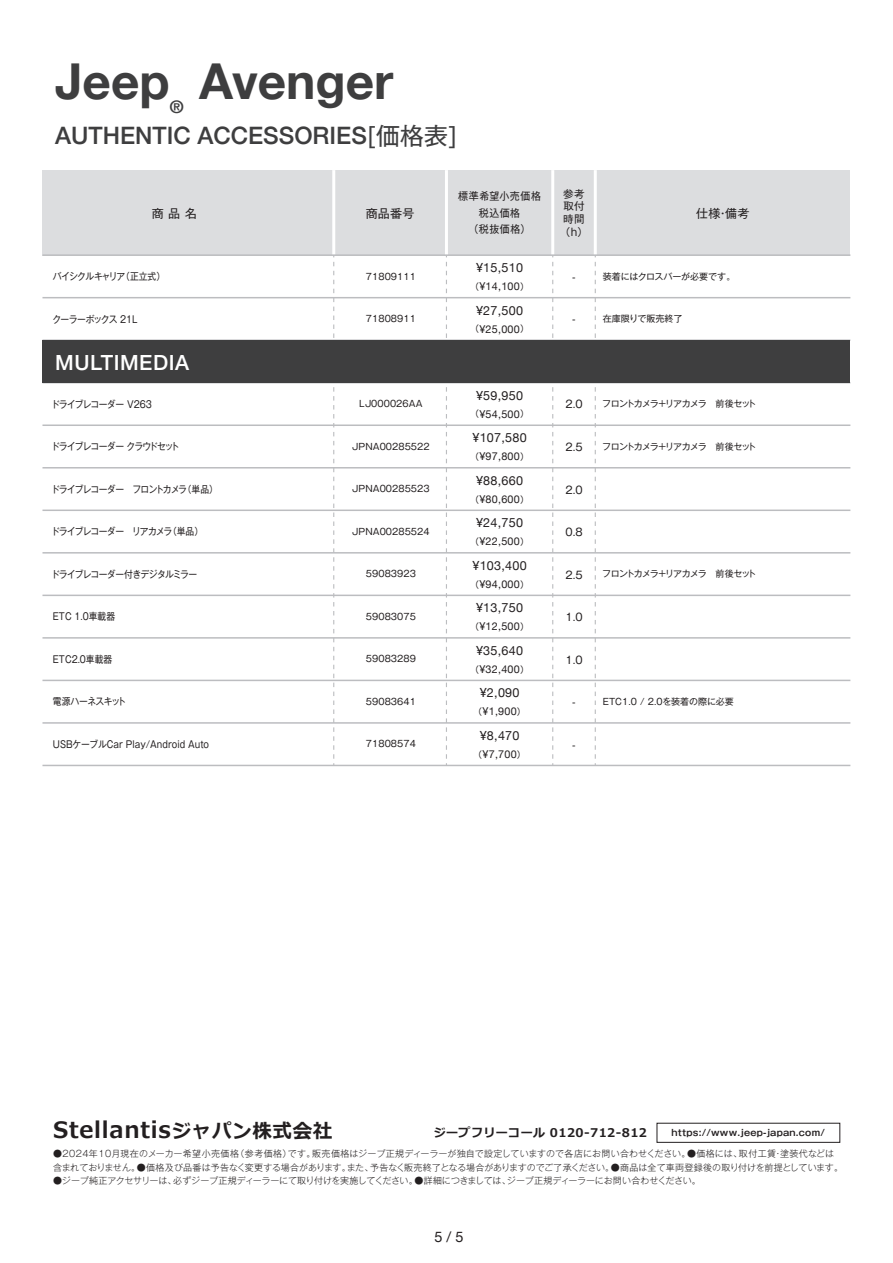
<style>
.page{position:relative;width:893px;height:1263px;background:#fff}
.page>*{position:absolute;margin:0;border:0;box-sizing:border-box;transform-origin:0 0}
.t1{font:700 49.5px "Helvetica Neue";color:#3e3e3f}
.t2{font:500 24px "Helvetica Neue";color:#3e3e3f}
.t3{font:700 22.5px "Meiryo";letter-spacing:.035em;color:#231f20}
.t4{font:500 21px "Helvetica Neue LT Std";letter-spacing:.025em;color:#fff}
.t5{font:700 17.25px "Helvetica Neue";color:#3e3e3f}
.t6{font:14.4px "Helvetica Neue";color:#231f20}
.t7{font:12.6px "Helvetica Neue";letter-spacing:.02em;color:#231f20}
.t8{font:700 12px "Meiryo";letter-spacing:.035em;color:#231f20}
.t9{font:12px "Gothic MB101 Pro";letter-spacing:.025em;color:#231f20}
.t10{font:10.8px "Helvetica Neue";letter-spacing:.02em;color:#231f20}
.t11{font:10.5px/12.6px "Gothic MB101 Pro";letter-spacing:.05em;color:#231f20;text-align:center}
.t12{font:10.5px/16.5px "Gothic MB101 Pro";letter-spacing:.05em;color:#231f20;text-align:center;scale:.95 1}
.t13{font:9.75px "Gothic MB101 Pro";letter-spacing:-.055em;color:#231f20;scale:.9 1}
.t14{font:9.75px "Gothic MB101 Pro";letter-spacing:-.085em;color:#231f20;scale:.9 1}
.t15{font:9.75px "Gothic MB101 Pro";color:#231f20;scale:.9 1}
.t16{font:9.75px "Gothic MB101 Pro";letter-spacing:-.075em;color:#231f20;scale:.9 1}
.t17{font:9.75px "Gothic MB101 Pro";letter-spacing:-.1em;color:#231f20;scale:.9 1}
.t18{font:300 9px/13.5px "Gothic MB101 Pro";color:#231f20}
.t19{font:9px "Gothic MB101 Pro";letter-spacing:.01em;color:#231f20}
.t20{font:300 9px "Gothic MB101 Pro";letter-spacing:-.025em;color:#231f20}
.t21{font:9px "Gothic MB101 Pro";letter-spacing:-.09em;color:#231f20}
.t22{font:700 9px "Gothic MB101 Pro De";letter-spacing:.025em;color:#231f20}
.t23{font:9px "Gothic MB101 Pro";letter-spacing:-.015em;color:#231f20}
.s1{font-family:"Gothic MB101 Pro";font-weight:400}
.s2{font-family:"Gothic MB101 Pro";font-size:9px}
.s3{font-size:19.5px}
</style>
<div class="page">
<div style="left:42px;top:170px;width:808px;height:85px;background:#dcdddf"></div>
<hr style="left:332px;top:170px;width:3px;height:85px;background:#fff">
<hr style="left:445px;top:170px;width:3px;height:85px;background:#fff">
<hr style="left:551px;top:170px;width:3px;height:85px;background:#fff">
<hr style="left:594px;top:170px;width:3px;height:85px;background:#fff">
<hr style="left:42px;top:339px;width:808px;height:2px;background:#bcbdc0">
<hr style="left:42px;top:297px;width:808px;height:1px;background:#bcbdc0">
<hr style="left:42px;top:254px;width:808px;height:2px;background:#bcbdc0">
<hr style="left:42px;top:424px;width:808px;height:2px;background:#bcbdc0">
<hr style="left:42px;top:467px;width:808px;height:1px;background:#bcbdc0">
<hr style="left:42px;top:509px;width:808px;height:2px;background:#bcbdc0">
<hr style="left:42px;top:552px;width:808px;height:2px;background:#bcbdc0">
<hr style="left:42px;top:595px;width:808px;height:1px;background:#bcbdc0">
<hr style="left:42px;top:637px;width:808px;height:2px;background:#bcbdc0">
<hr style="left:42px;top:680px;width:808px;height:1px;background:#bcbdc0">
<hr style="left:42px;top:722px;width:808px;height:2px;background:#bcbdc0">
<hr style="left:42px;top:765px;width:808px;height:1px;background:#bcbdc0">
<svg style="left:333px;top:256px;width:1px;height:509px"></svg>
<svg style="left:446px;top:256px;width:1px;height:509px"></svg>
<svg style="left:552px;top:256px;width:1px;height:509px"></svg>
<svg style="left:595px;top:256px;width:1px;height:509px"></svg>
<div style="left:42px;top:340px;width:808px;height:43px;background:#3e3e3f"></div>
<h1 class="t1" style="left:55px;top:42px;width:116px">Jeep</h1>
<h3 class="t5" style="left:170px;top:93px;width:15px">®</h3>
<h1 class="t1" style="left:199px;top:42px;width:196px">Avenger</h1>
<h2 class="t2" style="left:55px;top:117px;width:404px">AUTHENTIC ACCESSORIES<span class="s1">[価格表]</span></h2>
<p class="t12" style="left:458px;top:186px;width:89px">標準希望小売価格税込価格<br>（税抜価格）</p>
<p class="t11" style="left:560px;top:186px;width:30px">参考取付時間（h）</p>
<h3 class="t9" style="left:152px;top:203px;width:47px">商 品 名</h3>
<h3 class="t9" style="left:366px;top:203px;width:50px">商品番号</h3>
<h3 class="t9" style="left:696px;top:203px;width:55px">仕様・備考</h3>
<p class="t13" style="left:53px;top:268px;width:126px">バイシクルキャリア（正立式）</p>
<p class="t13" style="left:52px;top:311px;width:96px">クーラーボックス 21L</p>
<h3 class="t4" style="left:55px;top:350px;width:135px">MULTIMEDIA</h3>
<p class="t13" style="left:51px;top:396px;width:113px">ドライブレコーダー V263</p>
<p class="t17" style="left:51px;top:438px;width:144px">ドライブレコーダー クラウドセット</p>
<p class="t14" style="left:51px;top:481px;width:187px">ドライブレコーダー　フロントカメラ（単品）</p>
<p class="t14" style="left:51px;top:524px;width:170px">ドライブレコーダー　リアカメラ（単品）</p>
<p class="t16" style="left:51px;top:566px;width:164px">ドライブレコーダー付きデジタルミラー</p>
<p class="t13" style="left:53px;top:609px;width:71px">ETC 1.0車載器</p>
<p class="t15" style="left:53px;top:651px;width:67px">ETC2.0車載器</p>
<p class="t13" style="left:53px;top:694px;width:83px">電源ハーネスキット</p>
<p class="t15" style="left:53px;top:736px;width:175px">USBケーブルCar Play/Android Auto</p>
<p class="t19" style="left:366px;top:269px;width:51px">71809111</p>
<p class="t19" style="left:366px;top:311px;width:51px">71808911</p>
<p class="t19" style="left:359px;top:396px;width:65px">LJ000026AA</p>
<p class="t19" style="left:352px;top:439px;width:79px">JPNA00285522</p>
<p class="t19" style="left:352px;top:481px;width:79px">JPNA00285523</p>
<p class="t19" style="left:352px;top:524px;width:79px">JPNA00285524</p>
<p class="t19" style="left:366px;top:566px;width:51px">59083923</p>
<p class="t19" style="left:366px;top:609px;width:51px">59083075</p>
<p class="t19" style="left:366px;top:651px;width:51px">59083289</p>
<p class="t19" style="left:366px;top:694px;width:51px">59083641</p>
<p class="t19" style="left:366px;top:736px;width:51px">71808574</p>
<h3 class="t7" style="left:476px;top:259px;width:49px">¥15,510</h3>
<p class="t10" style="left:470px;top:279px;width:60px"><span class="s2">（</span>¥14,100<span class="s2">）</span></p>
<h3 class="t7" style="left:476px;top:301px;width:49px">¥27,500</h3>
<p class="t10" style="left:470px;top:321px;width:60px"><span class="s2">（</span>¥25,000<span class="s2">）</span></p>
<h3 class="t7" style="left:476px;top:386px;width:49px">¥59,950</h3>
<p class="t10" style="left:470px;top:406px;width:60px"><span class="s2">（</span>¥54,500<span class="s2">）</span></p>
<h3 class="t7" style="left:472px;top:429px;width:56px">¥107,580</h3>
<p class="t10" style="left:470px;top:449px;width:60px"><span class="s2">（</span>¥97,800<span class="s2">）</span></p>
<h3 class="t7" style="left:476px;top:471px;width:49px">¥88,660</h3>
<p class="t10" style="left:470px;top:491px;width:60px"><span class="s2">（</span>¥80,600<span class="s2">）</span></p>
<h3 class="t7" style="left:476px;top:514px;width:49px">¥24,750</h3>
<p class="t10" style="left:470px;top:534px;width:60px"><span class="s2">（</span>¥22,500<span class="s2">）</span></p>
<h3 class="t7" style="left:472px;top:556px;width:56px">¥103,400</h3>
<p class="t10" style="left:470px;top:576px;width:60px"><span class="s2">（</span>¥94,000<span class="s2">）</span></p>
<h3 class="t7" style="left:476px;top:599px;width:49px">¥13,750</h3>
<p class="t10" style="left:470px;top:619px;width:60px"><span class="s2">（</span>¥12,500<span class="s2">）</span></p>
<h3 class="t7" style="left:476px;top:641px;width:49px">¥35,640</h3>
<p class="t10" style="left:470px;top:661px;width:60px"><span class="s2">（</span>¥32,400<span class="s2">）</span></p>
<h3 class="t7" style="left:480px;top:684px;width:41px">¥2,090</h3>
<p class="t10" style="left:473px;top:704px;width:54px"><span class="s2">（</span>¥1,900<span class="s2">）</span></p>
<h3 class="t7" style="left:480px;top:726px;width:41px">¥8,470</h3>
<p class="t10" style="left:473px;top:746px;width:54px"><span class="s2">（</span>¥7,700<span class="s2">）</span></p>
<p class="t11" style="left:572px;top:269px;width:5px">-</p>
<p class="t11" style="left:572px;top:312px;width:5px">-</p>
<p class="t23" style="left:603px;top:269px;width:134px">装着にはクロスバーが必要です。</p>
<p class="t19" style="left:603px;top:311px;width:81px">在庫限りで販売終了</p>
<p class="t11" style="left:565px;top:397px;width:19px">2.0</p>
<p class="t11" style="left:565px;top:439px;width:19px">2.5</p>
<p class="t11" style="left:565px;top:482px;width:19px">2.0</p>
<p class="t11" style="left:565px;top:524px;width:19px">0.8</p>
<p class="t11" style="left:565px;top:567px;width:19px">2.5</p>
<p class="t11" style="left:565px;top:609px;width:19px">1.0</p>
<p class="t11" style="left:565px;top:652px;width:19px">1.0</p>
<p class="t11" style="left:572px;top:694px;width:5px">-</p>
<p class="t11" style="left:572px;top:737px;width:5px">-</p>
<p class="t21" style="left:602px;top:396px;width:156px">フロントカメラ＋リアカメラ　前後セット</p>
<p class="t21" style="left:602px;top:439px;width:156px">フロントカメラ＋リアカメラ　前後セット</p>
<p class="t21" style="left:602px;top:566px;width:156px">フロントカメラ＋リアカメラ　前後セット</p>
<p class="t19" style="left:603px;top:694px;width:133px">ETC1.0 / 2.0を装着の際に必要</p>
<h3 class="t3" style="left:53px;top:1114px;width:281px">Stellantis<span class="s3">ジャパン株式会社</span></h3>
<p class="t22" style="left:672px;top:1125px;width:155px">https://www.jeep-japan.com/</p>
<p class="t18" style="left:53px;top:1146px;width:791px">●2024年10月現在のメーカー希望小売価格（参考価格）です。販売価格はジープ正規ディーラーが独自で設定していますので各店にお問い合わせください。●価格には、取付工賃・塗装代などは含まれておりません。●価格及び品番は予告なく変更する場合があります。また、予告なく販売終了となる場合がありますのでご了承ください。●商品は全て車両登録後の取り付けを前提としています。</p>
<p class="t20" style="left:53px;top:1173px;width:649px">●ジープ純正アクセサリーは、必ずジープ正規ディーラーにて取り付けを実施してください。●詳細につきましては、ジープ正規ディーラーにお問い合わせください。</p>
<h3 class="t8" style="left:434px;top:1124px;width:215px">ジープフリーコール 0120-712-812</h3>
<h3 class="t6" style="left:434px;top:1227px;width:30px">5/5</h3>
</div>
